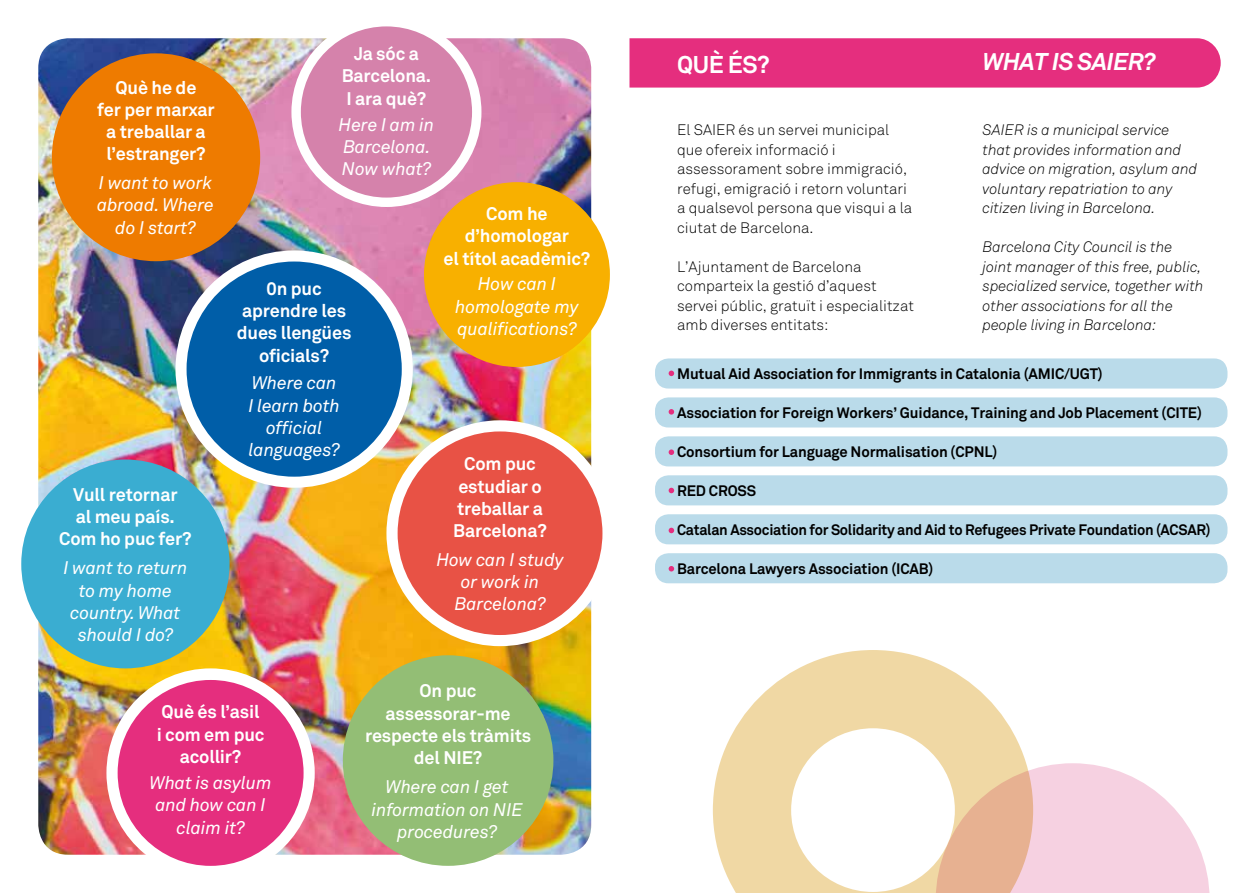
<style>
.page{position:relative;width:1259px;height:893px;background:#fff}
.page>*{position:absolute;margin:0;border:0;box-sizing:border-box;transform-origin:0 0}
.t1{font:italic 700 24px "Akkurat";letter-spacing:-.02em;color:#fff}
.t2{font:700 24px "Akkurat";color:#fff}
.t3{font:700 18.15px/22.4px "Akkurat";letter-spacing:-.01em;color:#fff;text-align:center}
.t4{font:italic 18.15px/22.4px "Akkurat Pro";letter-spacing:-.01em;color:#fff;text-align:center}
.t5{font:700 15px "Akkurat";letter-spacing:-.01em;color:#000}
.t6{font:italic 300 15px/19.5px "Akkurat";color:#000}
.t7{font:300 15px/19.5px "Akkurat";color:#000}
</style>
<div class="page">
<svg style="left:1033px;top:763px;width:176px;height:130px"></svg>
<div style="left:629px;top:38px;width:591px;height:50px;background:#e52e7e"></div>
<div style="left:655px;top:358px;width:572px;height:31px;background:#badbea;border-radius:14px"></div>
<div style="left:655px;top:397px;width:572px;height:30px;background:#badbea;border-radius:14px"></div>
<div style="left:655px;top:436px;width:572px;height:30px;background:#badbea;border-radius:14px"></div>
<div style="left:655px;top:475px;width:572px;height:30px;background:#badbea;border-radius:14px"></div>
<div style="left:655px;top:514px;width:572px;height:30px;background:#badbea;border-radius:14px"></div>
<div style="left:655px;top:553px;width:572px;height:30px;background:#badbea;border-radius:14px"></div>
<svg style="left:668px;top:371px;width:6px;height:5px"></svg>
<svg style="left:668px;top:449px;width:6px;height:6px"></svg>
<svg style="left:668px;top:528px;width:6px;height:5px"></svg>
<svg style="left:668px;top:566px;width:6px;height:5px"></svg>
<svg style="left:668px;top:488px;width:6px;height:5px"></svg>
<svg style="left:668px;top:409px;width:6px;height:6px"></svg>
<img style="left:38px;top:38px;width:553px;height:817px">
<div style="left:52px;top:53px;width:208px;height:208px;background:#ee7b00;border-radius:50%"></div>
<div style="left:291px;top:17px;width:190px;height:190px;background:#fff;border-radius:50%"></div>
<div style="left:301px;top:26px;width:171px;height:172px;background:#d582ab;border-radius:50%"></div>
<div style="left:424px;top:182px;width:186px;height:185px;background:#f8b000;border-radius:50%"></div>
<div style="left:175px;top:250px;width:238px;height:238px;background:#fff;border-radius:50%"></div>
<div style="left:187px;top:261px;width:215px;height:216px;background:#005ea8;border-radius:50%"></div>
<div style="left:21px;top:459px;width:208px;height:209px;background:#3aadd1;border-radius:50%"></div>
<div style="left:343px;top:655px;width:210px;height:211px;background:#93be75;border-radius:50%"></div>
<div style="left:392px;top:426px;width:216px;height:215px;background:#e85245;border-radius:50%"></div>
<div style="left:386px;top:420px;width:227px;height:226px;border:11px solid #fff;border-radius:50%"></div>
<div style="left:106px;top:668px;width:209px;height:209px;background:#fff;border-radius:50%"></div>
<div style="left:118px;top:680px;width:185px;height:186px;background:#e52e7e;border-radius:50%"></div>
<svg style="left:713px;top:650px;width:320px;height:243px;fill:#f0d8a4"></svg>
<div style="left:791px;top:728px;width:164px;height:164px;background:#fff;border-radius:50%"></div>
<p class="t3" style="left:97px;top:76px;width:119px">Què he de<br>fer per marxar a treballar a l’estranger?</p>
<p class="t4" style="left:97px;top:172px;width:118px">I want to work abroad. Where do I start?</p>
<p class="t3" style="left:59px;top:483px;width:134px">Vull retornar<br>al meu país.<br>Com ho puc fer?</p>
<p class="t4" style="left:63px;top:557px;width:126px">I want to return to my home country. What should I do?</p>
<p class="t3" style="left:342px;top:43px;width:91px">Ja sóc a<br>Barcelona.<br>I ara què?</p>
<p class="t4" style="left:338px;top:114px;width:97px;text-align:left">Here I am in<br>Barcelona.<br>Now what?</p>
<p class="t3" style="left:237px;top:277px;width:116px">0n puc aprendre les dues llengües oficials?</p>
<p class="t4" style="left:248px;top:372px;width:93px">Where can<br>I learn both official languages?</p>
<p class="t3" style="left:443px;top:203px;width:148px">Com he d’homologar<br>el títol acadèmic?</p>
<p class="t4" style="left:455px;top:273px;width:125px">How can I homologate my qualifications?</p>
<p class="t3" style="left:453px;top:453px;width:95px">Com puc estudiar o treballar a<br>Barcelona?</p>
<p class="t4" style="left:436px;top:549px;width:129px">How can I study or work in<br>Barcelona?</p>
<p class="t3" style="left:157px;top:701px;width:109px">Què és l’asil<br>i com em puc acollir?</p>
<p class="t4" style="left:149px;top:772px;width:124px">What is asylum and how can I claim it?</p>
<p class="t3" style="left:365px;top:680px;width:168px">On puc assessorar-me respecte els tràmits del NIE?</p>
<p class="t4" style="left:371px;top:776px;width:153px">Where can I get information on NIE procedures?</p>
<h1 class="t2" style="left:677px;top:49px;width:94px">QUÈ ÉS?</h1>
<h1 class="t1" style="left:982px;top:46px;width:175px">WHAT IS SAIER?</h1>
<p class="t6" style="left:982px;top:121px;width:216px">SAIER is a municipal service that provides information and advice on migration, asylum and voluntary repatriation to any citizen living in Barcelona.</p>
<p class="t6" style="left:982px;top:238px;width:223px">Barcelona City Council is the joint manager of this free, public, specialized service, together with other associations for all the people living in Barcelona:</p>
<p class="t5" style="left:677px;top:364px;width:427px">Mutual Aid Association for Immigrants in Catalonia (AMIC/UGT)</p>
<p class="t5" style="left:677px;top:403px;width:526px">Association for Foreign Workers’ Guidance, Training and Job Placement (CITE)</p>
<p class="t5" style="left:677px;top:442px;width:322px">Consortium for Language Normalisation (CPNL)</p>
<p class="t5" style="left:677px;top:481px;width:81px">RED CROSS</p>
<p class="t5" style="left:677px;top:520px;width:535px">Catalan Association for Solidarity and Aid to Refugees Private Foundation (ACSAR)</p>
<p class="t5" style="left:677px;top:559px;width:258px">Barcelona Lawyers Association (ICAB)</p>
<p class="t7" style="left:677px;top:121px;width:237px">El SAIER és un servei municipal que ofereix informació i assessorament sobre immigració, refugi, emigració i retorn voluntari a qualsevol persona que visqui a la ciutat de Barcelona.</p>
<p class="t7" style="left:677px;top:257px;width:238px">L’Ajuntament de Barcelona comparteix la gestió d’aquest servei públic, gratuït i especialitzat amb diverses entitats:</p>
</div>
